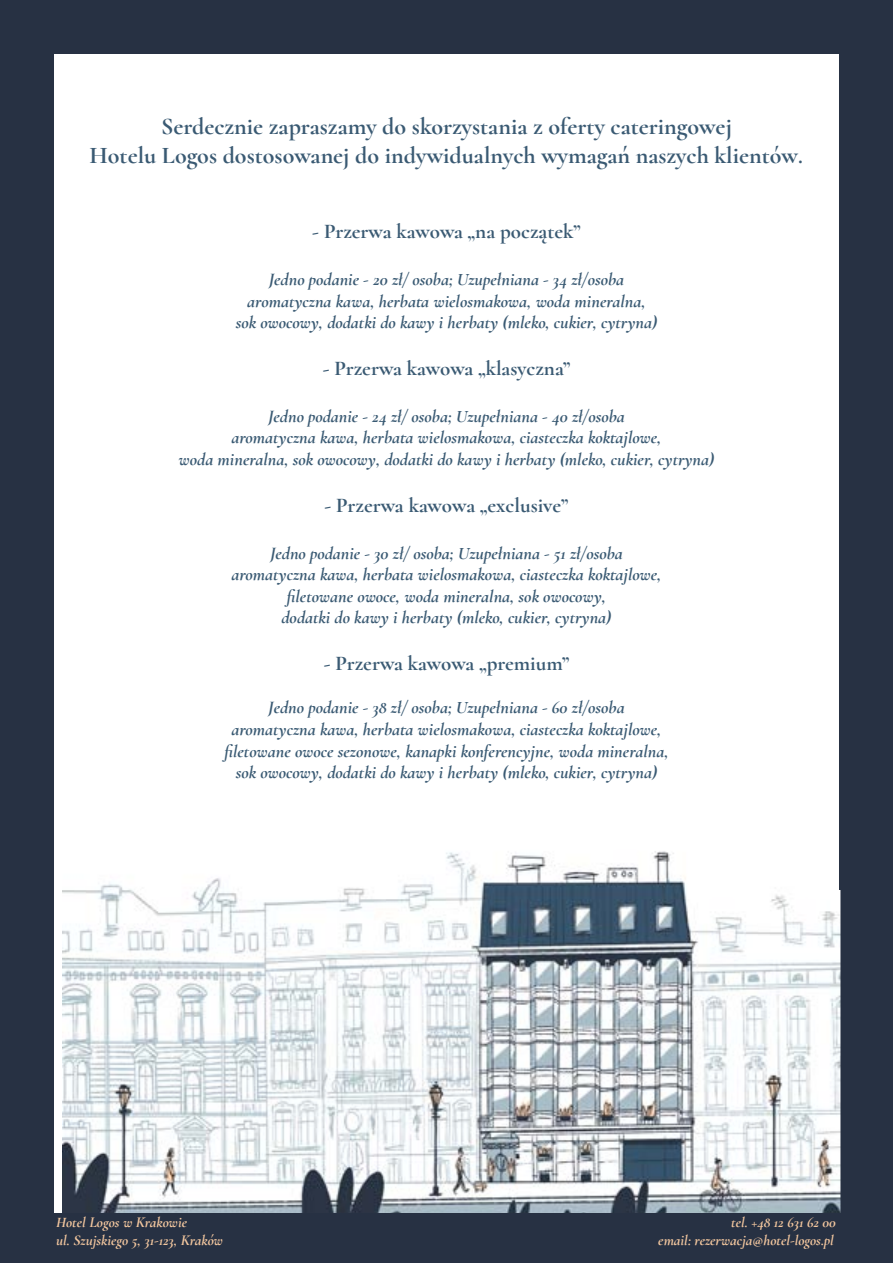
<style>
.page{position:relative;width:893px;height:1263px;background:#fff}
.page>*{position:absolute;margin:0;border:0;box-sizing:border-box;transform-origin:0 0}
.t1{font:700 24px/28.8px "Cormorant";color:#3a5a73;text-align:center}
.t2{font:700 21px "Cormorant";color:#3a5a73}
.t3{font:italic 700 18px/21.6px "Cormorant";color:#3a5a73;text-align:center}
.t4{font:italic 700 15px "Cormorant";color:#f3c79f}
.s1{font-family:"Minion Pro";font-weight:400}
</style>
<div class="page">
<img style="left:63px;top:851px;width:777px;height:362px">
<div style="left:0;top:0;width:53px;height:890px;background:#273143"></div>
<div style="left:0;top:0;width:54px;height:890px;border:2px solid #273143"></div>
<div style="left:839px;top:0;width:54px;height:890px;background:#273143"></div>
<div style="left:840px;top:372px;width:53px;height:891px;background:#273143"></div>
<div style="left:0;top:385px;width:53px;height:877px;background:#273143"></div>
<div style="left:0;top:384px;width:54px;height:879px;border:2px solid #273143"></div>
<div style="left:52px;top:1213px;width:798px;height:50px;background:#273143"></div>
<div style="left:46px;top:1px;width:801px;height:53px;background:#273143"></div>
<h1 class="t1" style="left:90px;top:112px;width:715px">Serdecznie zapraszamy do skorzystania z oferty cateringowej<br>Hotelu Logos dostosowanej do indywidualnych wymagań naszych klientów<span class="s1">.</span></h1>
<p class="t2" style="left:312px;top:218px;width:270px">- Przerwa kawowa „na początek”</p>
<p class="t3" style="left:236px;top:268px;width:423px">Jedno podanie - 20 zł/ osoba; Uzupełniana - 34 zł/osoba aromatyczna kawa, herbata wielosmakowa, woda mineralna, sok owocowy, dodatki do kawy i herbaty (mleko, cukier, cytryna)</p>
<p class="t2" style="left:323px;top:355px;width:249px">- Przerwa kawowa „klasyczna”</p>
<p class="t3" style="left:179px;top:405px;width:537px">Jedno podanie - 24 zł/ osoba; Uzupełniana - 40 zł/osoba<br>aromatyczna kawa, herbata wielosmakowa, ciasteczka koktajlowe,<br>woda mineralna, sok owocowy, dodatki do kawy i herbaty (mleko, cukier, cytryna)</p>
<p class="t2" style="left:325px;top:492px;width:245px">- Przerwa kawowa „exclusive”</p>
<p class="t3" style="left:231px;top:542px;width:431px">Jedno podanie - 30 zł/ osoba; Uzupełniana - 51 zł/osoba aromatyczna kawa, herbata wielosmakowa, ciasteczka koktajlowe, filetowane owoce, woda mineralna, sok owocowy,<br>dodatki do kawy i herbaty (mleko, cukier, cytryna)</p>
<p class="t2" style="left:324px;top:650px;width:247px">- Przerwa kawowa „premium”</p>
<p class="t3" style="left:224px;top:697px;width:446px">Jedno podanie - 38 zł/ osoba; Uzupełniana - 60 zł/osoba aromatyczna kawa, herbata wielosmakowa, ciasteczka koktajlowe, filetowane owoce sezonowe, kanapki konferencyjne, woda mineralna, sok owocowy, dodatki do kawy i herbaty (mleko, cukier, cytryna)</p>
<p class="t4" style="left:56px;top:1213px;width:133px">Hotel Logos w Krakowie</p>
<p class="t4" style="left:731px;top:1213px;width:106px">tel. +48 12 631 62 00</p>
<p class="t4" style="left:56px;top:1231px;width:169px">ul. Szujskiego 5, 31-123, Kraków</p>
<p class="t4" style="left:658px;top:1231px;width:177px">email: rezerwacja@hotel-logos.pl</p>
</div>
